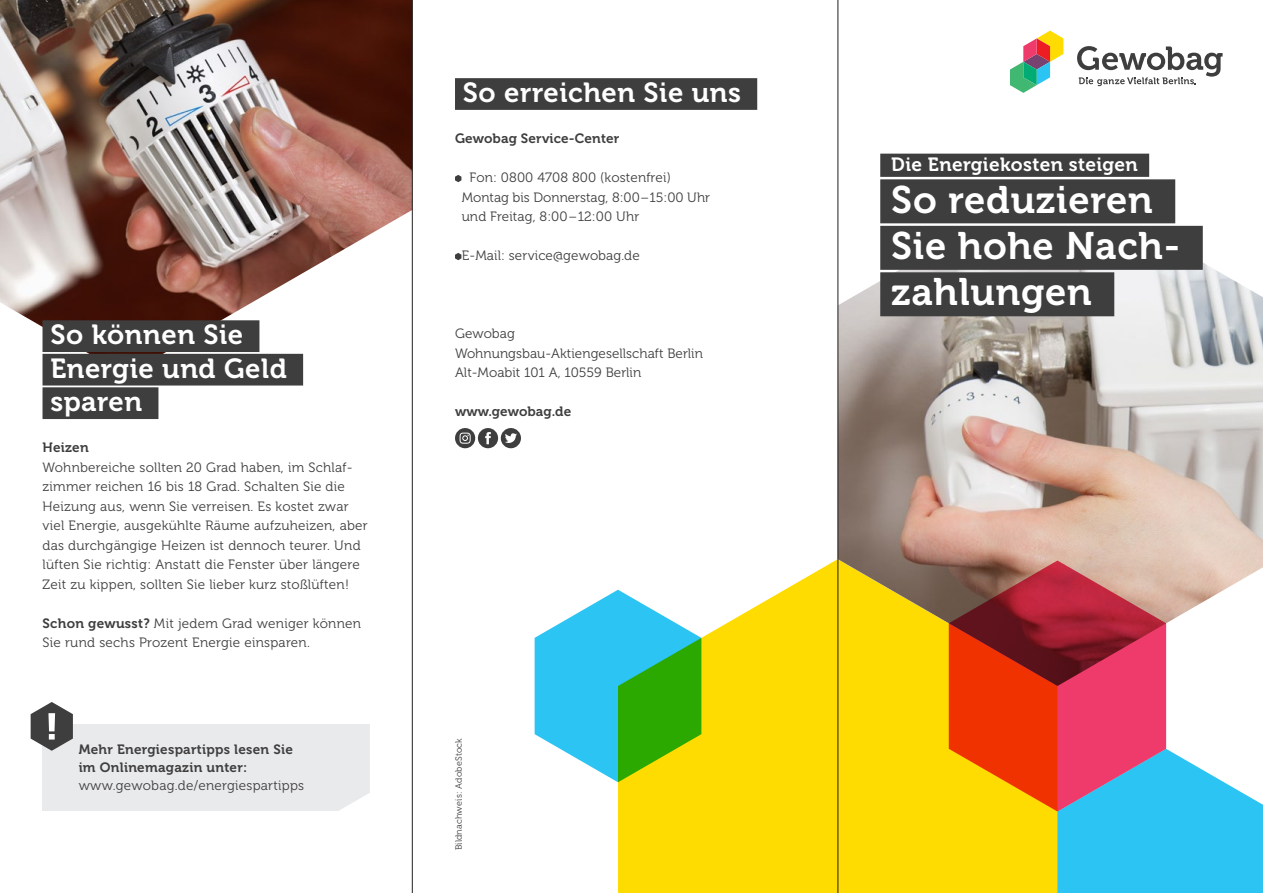
<style>
.page{position:relative;width:1263px;height:893px;background:#fff}
.page>*{position:absolute;margin:0;border:0;box-sizing:border-box;transform-origin:0 0}
.t1{font:38.1px "Museo 700";letter-spacing:.02em;color:#fff}
.t2{font:27.45px/33.5px "Museo 700";letter-spacing:.02em;color:#fff}
.t3{font:19.05px "Museo 700";letter-spacing:.02em;color:#fff}
._5_1_-_Fliesstext_9{font:13.5px/19.5px "Museo 300";letter-spacing:.02em;color:#3e3e3f}
._5_1_-_Fliesstext_9-2{font:13.5px/18px "Museo 700";letter-spacing:.02em;color:#3e3e3f}
._5_1_-_Fliesstext_9-3{font:9px "Museo 300";letter-spacing:.02em;color:#3e3e3f}
.s1{font-family:"Museo 700"}
.s2{font-family:"Museo 300"}
</style>
<div class="page">
<svg style="left:618px;top:559px;width:439px;height:334px;background:#fede17"></svg>
<div style="left:43px;top:724px;width:327px;height:87px;background:#e9eaeb"></div>
<svg style="left:1077px;top:46px;width:145px;height:40px"></svg>
<svg style="left:1010px;top:31px;width:53px;height:62px"></svg>
<img style="left:838px;top:254px;width:425px;height:432px">
<div style="left:880px;top:154px;width:269px;height:23px;background:#3e3e3f"></div>
<div style="left:880px;top:179px;width:295px;height:44px;background:#3e3e3f"></div>
<div style="left:880px;top:226px;width:323px;height:44px;background:#3e3e3f"></div>
<div style="left:880px;top:272px;width:234px;height:44px;background:#3e3e3f"></div>
<svg style="left:339px;top:788px;width:73px;height:105px"></svg>
<svg style="left:31px;top:702px;width:42px;height:49px"></svg>
<img style="left:0;top:0;width:412px;height:375px">
<div style="left:43px;top:320px;width:216px;height:32px;background:#3e3e3f"></div>
<div style="left:43px;top:354px;width:260px;height:32px;background:#3e3e3f"></div>
<div style="left:43px;top:387px;width:115px;height:32px;background:#3e3e3f"></div>
<div style="left:455px;top:78px;width:302px;height:32px;background:#3e3e3f"></div>
<svg style="left:455px;top:175px;width:6px;height:7px"></svg>
<svg style="left:455px;top:253px;width:6px;height:7px"></svg>
<div style="left:478px;top:428px;width:20px;height:20px;background:#3e3e3f;border-radius:10px"></div>
<div style="left:501px;top:428px;width:20px;height:20px;background:#3e3e3f;border-radius:10px"></div>
<svg style="left:485px;top:432px;width:6px;height:12px"></svg>
<svg style="left:455px;top:428px;width:20px;height:20px"></svg>
<svg style="left:460px;top:433px;width:11px;height:11px"></svg>
<svg style="left:505px;top:433px;width:12px;height:10px"></svg>
<svg style="left:949px;top:560px;width:217px;height:251px;background:#cb4635"></svg>
<svg style="left:535px;top:590px;width:166px;height:192px"></svg>
<svg style="left:1057px;top:749px;width:206px;height:144px;background:#55b9e4"></svg>
<hr style="left:412px;top:0;width:1px;height:893px;background:#231f20">
<hr style="left:837px;top:0;width:1px;height:893px;background:#231f20">
<p class="t2" style="left:50px;top:318px;width:238px">So können Sie<br>Energie und Geld sparen</p>
<p class="_5_1_-_Fliesstext_9-2" style="left:43px;top:439px;width:48px">Heizen</p>
<p class="_5_1_-_Fliesstext_9" style="left:43px;top:458px;width:327px">Wohnbereiche sollten 20 Grad haben, im Schlaf&shy;zimmer reichen 16 bis 18 Grad. Schalten Sie die Heizung aus, wenn Sie verreisen. Es kostet zwar viel Energie, ausgekühlte Räume aufzuheizen, aber das durchgängige Heizen ist dennoch teurer. Und lüften Sie richtig: Anstatt die Fenster über längere Zeit zu kippen, sollten Sie lieber kurz stoßlüften!</p>
<p class="_5_1_-_Fliesstext_9" style="left:43px;top:614px;width:320px"><span class="s1">Schon gewusst?</span> Mit jedem Grad weniger können<br>Sie rund sechs Prozent Energie einsparen.</p>
<p class="_5_1_-_Fliesstext_9-2" style="left:79px;top:740px;width:227px">Mehr Energiespartipps lesen Sie im Onlinemagazin unter: <span class="s2">www.gewobag.de/energiespartipps</span></p>
<p class="t2" style="left:463px;top:76px;width:280px">So erreichen Sie uns</p>
<p class="_5_1_-_Fliesstext_9-2" style="left:455px;top:130px;width:166px">Gewobag Service-Center</p>
<p class="_5_1_-_Fliesstext_9" style="left:462px;top:168px;width:250px;text-indent:8px">Fon: 0800 4708 800 (kostenfrei)<br>Montag bis Donnerstag, 8:00–15:00 Uhr und Freitag, 8:00–12:00 Uhr</p>
<p class="_5_1_-_Fliesstext_9" style="left:462px;top:246px;width:180px">E-Mail: service@gewobag.de</p>
<p class="_5_1_-_Fliesstext_9" style="left:455px;top:324px;width:249px">Gewobag<br>Wohnungsbau-Aktiengesellschaft Berlin</p>
<p class="_5_1_-_Fliesstext_9" style="left:455px;top:363px;width:188px">Alt-Moabit 101 A, 10559 Berlin</p>
<p class="_5_1_-_Fliesstext_9-2" style="left:455px;top:403px;width:118px">www.gewobag.de</p>
<p class="_5_1_-_Fliesstext_9-3" style="left:454px;top:850px;width:114px;rotate:-90deg">Bildnachweis: AdobeStock</p>
<p class="t3" style="left:891px;top:154px;width:248px">Die Energiekosten steigen</p>
<p class="t1" style="left:891px;top:178px;width:263px">So reduzieren</p>
<p class="t1" style="left:891px;top:225px;width:291px">Sie hohe Nach-</p>
<p class="t1" style="left:891px;top:271px;width:202px">zahlungen</p>
</div>
